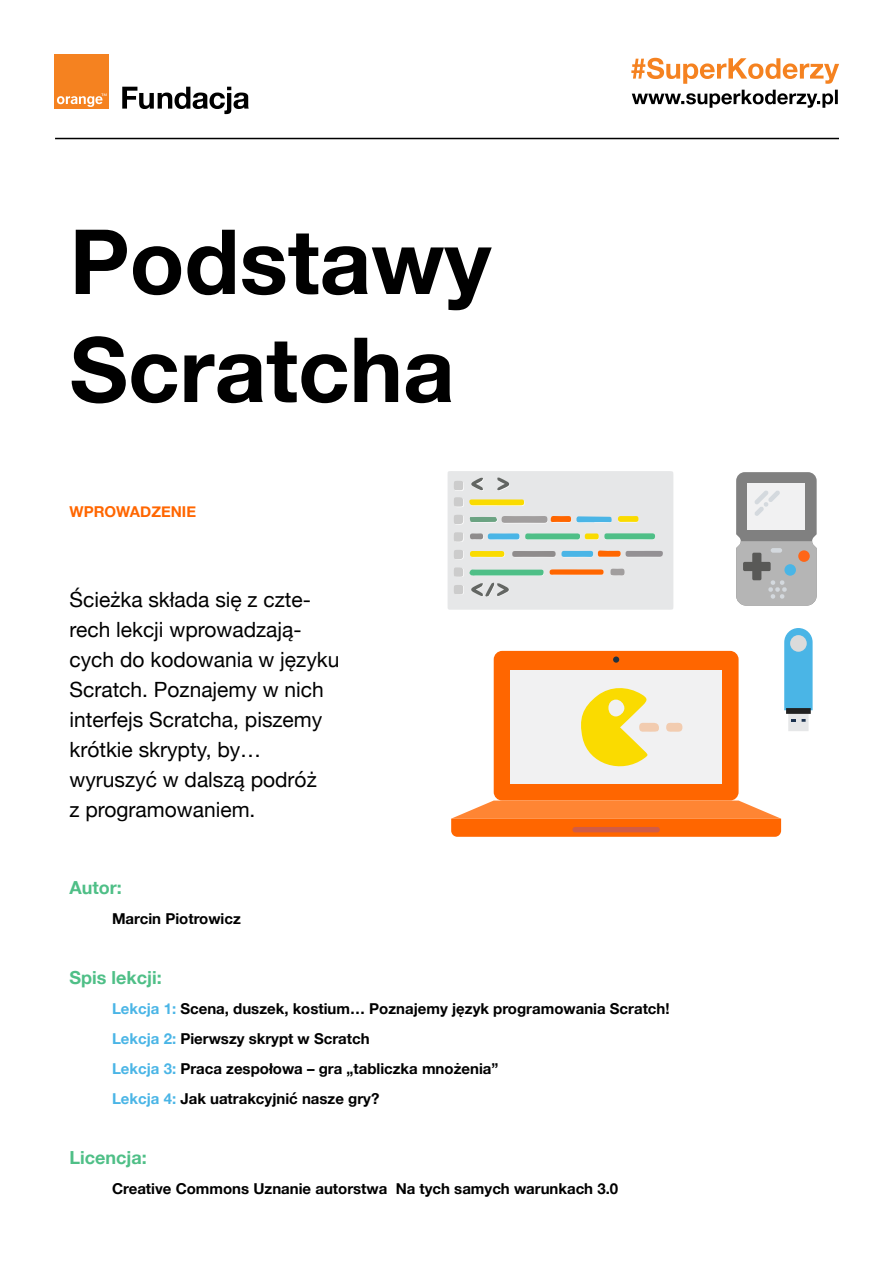
<style>
.page{position:relative;width:893px;height:1263px;background:#fff}
.page>*{position:absolute;margin:0;border:0;box-sizing:border-box;transform-origin:0 0}
.t1{font:700 90px/108px "Helvetica Neue";color:#000}
.t2{font:21px/30px "Helvetica Neue";color:#000}
.t3{font:700 18px "Helvetica Neue";color:#4fbf87}
.t4{font:700 15px/30px "Helvetica Neue";color:#000}
.t5{font:700 15px "Helvetica Neue";color:#f60}
.s1{color:#4ab5e6}
</style>
<div class="page">
<div style="left:494px;top:651px;width:245px;height:149px;background:#f60;border-radius:8px"></div>
<div style="left:511px;top:670px;width:211px;height:113px;background:#f1f1f2"></div>
<div style="left:613px;top:656px;width:6px;height:7px;background:#213342;border-radius:50%"></div>
<svg style="left:451px;top:800px;width:330px;height:37px;background:#fe802c"></svg>
<div style="left:572px;top:827px;width:88px;height:5px;background:#d15c45;border-radius:3px"></div>
<div style="left:788px;top:710px;width:20px;height:21px;background:#e6e7e8"></div>
<svg style="left:784px;top:628px;width:29px;height:94px;background:#60b4db"></svg>
<div style="left:790px;top:635px;width:17px;height:17px;background:#dbdbdb;border-radius:50%"></div>
<svg style="left:581px;top:688px;width:78px;height:79px"></svg>
<svg style="left:666px;top:723px;width:16px;height:9px"></svg>
<svg style="left:736px;top:472px;width:81px;height:134px"></svg>
<div style="left:798px;top:550px;width:12px;height:12px;background:#ff6617;border-radius:50%"></div>
<div style="left:784px;top:564px;width:12px;height:12px;background:#4ab5e6;border-radius:50%"></div>
<svg style="left:447px;top:471px;width:227px;height:139px;background:#daded7"></svg>
<div style="left:54px;top:54px;width:55px;height:55px;background:#f58220"></div>
<svg style="left:57px;top:94px;width:50px;height:13px"></svg>
<svg style="left:122px;top:87px;width:127px;height:27px"></svg>
<svg style="left:632px;top:90px;width:206px;height:18px"></svg>
<svg style="left:631px;top:58px;width:208px;height:26px"></svg>
<hr style="left:55px;top:138px;width:784px;height:1px;background:#000">
<h1 class="t1" style="left:70px;top:210px;width:423px">Podstawy<br>Scratcha</h1>
<p class="t5" style="left:70px;top:500px;width:128px">WPROWADZENIE</p>
<h2 class="t2" style="left:70px;top:585px;width:271px">Ścieżka składa się z czte&shy;rech lekcji wprowadzają&shy;cych do kodowania w języku<br>Scratch. Poznajemy w nich interfejs Scratcha, piszemy krótkie skrypty, by… wyruszyć w dalszą podróż<br>z programowaniem.</h2>
<p class="t3" style="left:70px;top:873px;width:54px">Autor:</p>
<p class="t4" style="left:112px;top:904px;width:130px">Marcin Piotrowicz</p>
<p class="t3" style="left:70px;top:963px;width:94px">Spis lekcji:</p>
<p class="t4" style="left:112px;top:994px;width:559px"><span class="s1">Lekcja 1:</span> Scena, duszek, kostium… Poznajemy język programowania Scratch!<br><span class="s1">Lekcja 2:</span> Pierwszy skrypt w Scratch<br><span class="s1">Lekcja 3:</span> Praca zespołowa – gra „tabliczka mnożenia”<br><span class="s1">Lekcja 4:</span> Jak uatrakcyjnić nasze gry?</p>
<p class="t3" style="left:70px;top:1143px;width:79px">Licencja:</p>
<p class="t4" style="left:112px;top:1174px;width:508px">Creative Commons Uznanie autorstwa Na tych samych warunkach 3.0</p>
</div>
